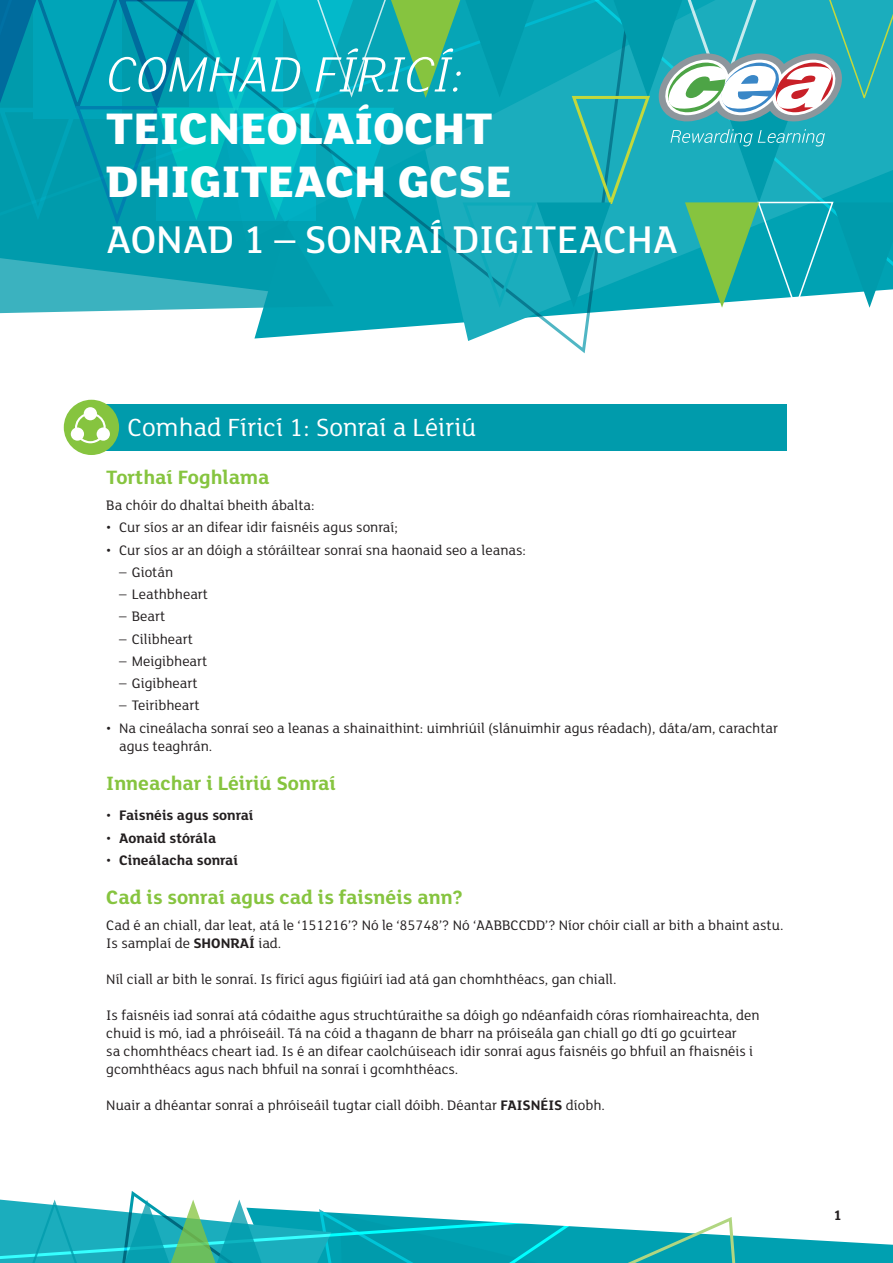
<style>
.page{position:relative;width:893px;height:1263px;background:#fff}
.page>*{position:absolute;margin:0;border:0;box-sizing:border-box;transform-origin:0 0}
.t1{font:italic 300 54px "FS Lola";color:#fff}
.t2{font:800 48px/52.5px "FS Lola";color:#fff}
.t3{font:500 42px "FS Lola";color:#fff}
.t4{font:27px "FS Lola";color:#fff}
.t5{font:700 21px "FS Lola";color:#86c43f}
.Body_Text{font:15px/18px "FS Lola";color:#231f20}
.t6{font:700 15px "FS Lola";color:#231f20}
.s1{font-weight:400}
.s2{font-weight:700}
</style>
<div class="page">
<svg style="left:0;top:1191px;width:893px;height:72px"></svg>
<svg style="left:0;top:312px;width:598px;height:42px"></svg>
<svg style="left:0;top:0;width:893px;height:312px;background:#1aaab5"></svg>
<div style="left:91px;top:404px;width:696px;height:47px;background:#009bac"></div>
<div style="left:64px;top:400px;width:55px;height:55px;background:#86c43f;border-radius:50%"></div>
<svg style="left:71px;top:407px;width:39px;height:36px"></svg>
<p class="t1" style="left:106px;top:39px;width:359px">COMHAD FÍRICÍ:</p>
<p class="t2" style="left:106px;top:100px;width:407px">TEICNEOLAÍOCHT<br>DHIGITEACH GCSE</p>
<p class="t3" style="left:106px;top:212px;width:573px">AONAD 1 – SONRAÍ DIGITEACHA</p>
<h3 class="t4" style="left:128px;top:410px;width:350px">Comhad Fíricí 1: Sonraí a Léiriú</h3>
<h2 class="t5" style="left:106px;top:462px;width:165px">Torthaí Foghlama</h2>
<p class="Body_Text" style="left:106px;top:495px;width:210px">Ba chóir do dhaltaí bheith ábalta:</p>
<p class="Body_Text" style="left:106px;top:518px;width:293px">• Cur síos ar an difear idir faisnéis agus sonraí;</p>
<p class="Body_Text" style="left:106px;top:540px;width:421px">• Cur síos ar an dóigh a stóráiltear sonraí sna haonaid seo a leanas:</p>
<p class="Body_Text" style="left:119px;top:562px;width:56px">– Giotán</p>
<p class="Body_Text" style="left:119px;top:584px;width:91px">– Leathbheart</p>
<p class="Body_Text" style="left:119px;top:607px;width:48px">– Beart</p>
<p class="Body_Text" style="left:119px;top:629px;width:75px">– Cilibheart</p>
<p class="Body_Text" style="left:119px;top:651px;width:90px">– Meigibheart</p>
<p class="Body_Text" style="left:119px;top:673px;width:80px">– Gigibheart</p>
<p class="Body_Text" style="left:119px;top:696px;width:82px">– Teiribheart</p>
<p class="Body_Text" style="left:119px;top:718px;width:661px;text-indent:-13px">• Na cineálacha sonraí seo a leanas a shainaithint: uimhriúil (slánuimhir agus réadach), dáta/am, carachtar agus teaghrán.</p>
<h2 class="t5" style="left:106px;top:768px;width:231px">Inneachar i Léiriú Sonraí</h2>
<p class="t6" style="left:106px;top:805px;width:149px"><span class="s1">•</span> Faisnéis agus sonraí</p>
<p class="t6" style="left:106px;top:827px;width:111px"><span class="s1">•</span> Aonaid stórála</p>
<p class="t6" style="left:106px;top:850px;width:133px"><span class="s1">•</span> Cineálacha sonraí</p>
<h2 class="t5" style="left:106px;top:882px;width:358px">Cad is sonraí agus cad is faisnéis ann?</h2>
<p class="Body_Text" style="left:106px;top:916px;width:679px">Cad é an chiall, dar leat, atá le ‘151216’? Nó le ‘85748’? Nó ‘AABBCCDD’? Níor chóir ciall ar bith a bhaint astu.<br>Is samplaí de <span class="s2">SHONRAÍ</span> iad.</p>
<p class="Body_Text" style="left:106px;top:970px;width:512px">Níl ciall ar bith le sonraí. Is fíricí agus figiúirí iad atá gan chomhthéacs, gan chiall.</p>
<p class="Body_Text" style="left:106px;top:1006px;width:655px">Is faisnéis iad sonraí atá códaithe agus struchtúraithe sa dóigh go ndéanfaidh córas ríomhaireachta, den chuid is mó, iad a phróiseáil. Tá na cóid a thagann de bharr na próiseála gan chiall go dtí go gcuirtear<br>sa chomhthéacs cheart iad. Is é an difear caolchúiseach idir sonraí agus faisnéis go bhfuil an fhaisnéis i gcomhthéacs agus nach bhfuil na sonraí i gcomhthéacs.</p>
<p class="Body_Text" style="left:106px;top:1096px;width:500px">Nuair a dhéantar sonraí a phróiseáil tugtar ciall dóibh. Déantar <span class="s2">FAISNÉIS</span> díobh.</p>
<p class="t6" style="left:834px;top:1205px;width:10px">1</p>
</div>
